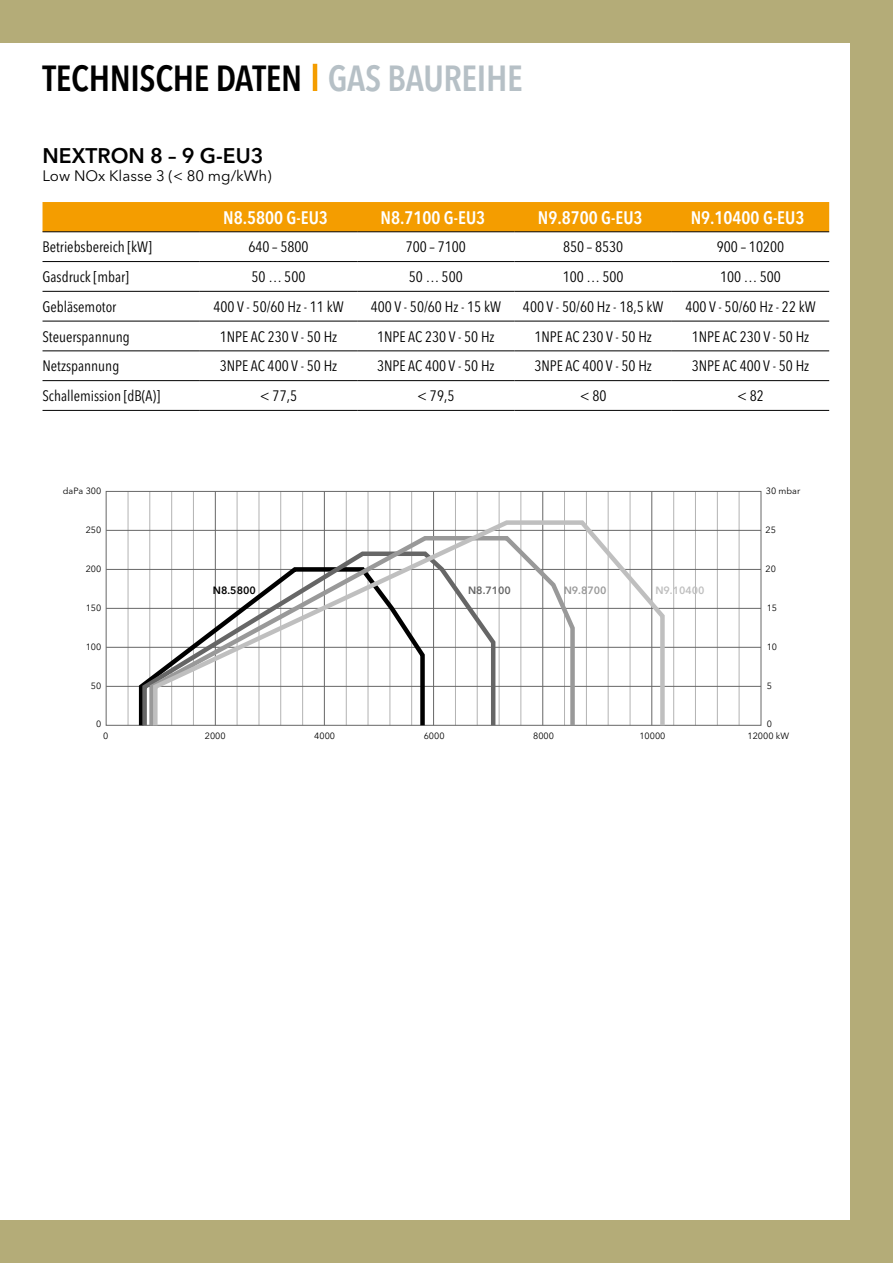
<style>
.page{position:relative;width:893px;height:1263px;background:#fff}
.page>*{position:absolute;margin:0;border:0;box-sizing:border-box;transform-origin:0 0}
.t1{font:600 condensed 36px "Avenir Next LT Pro";letter-spacing:-.01em;color:#000}
.t2{font:600 21px "Avenir Next LT Pro";color:#000}
.t3{font:600 condensed 18px "Avenir Next LT Pro";color:#fff}
.t4{font:condensed 15px "Avenir Next LT Pro";color:#000}
.t5{font:15px "Avenir Next LT Pro";color:#000}
.t6{font:600 10.5px "Avenir Next LT Pro";color:#bfbfbf}
.t7{font:600 10.5px "Avenir Next LT Pro";color:#000}
.t8{font:600 10.5px "Avenir Next LT Pro";color:#666}
.t9{font:600 10.5px "Avenir Next LT Pro";color:#999}
.t10{font:9px "Avenir Next LT Pro";color:#000}
.s1{color:#b6c0c6}
</style>
<div class="page">
<div style="left:0;top:0;width:893px;height:43px;background:#b4ac78"></div>
<div style="left:0;top:1220px;width:893px;height:43px;background:#b4ac78"></div>
<div style="left:850px;top:0;width:43px;height:1263px;background:#b4ac78"></div>
<div style="left:43px;top:202px;width:786px;height:30px;background:#f49d00"></div>
<hr style="left:43px;top:232px;width:157px;height:1px;background:#000">
<hr style="left:200px;top:232px;width:157px;height:1px;background:#000">
<hr style="left:357px;top:232px;width:157px;height:1px;background:#000">
<hr style="left:514px;top:232px;width:158px;height:1px;background:#000">
<hr style="left:672px;top:232px;width:157px;height:1px;background:#000">
<hr style="left:43px;top:261px;width:157px;height:1px;background:#000">
<hr style="left:200px;top:261px;width:157px;height:1px;background:#000">
<hr style="left:357px;top:261px;width:157px;height:1px;background:#000">
<hr style="left:514px;top:261px;width:158px;height:1px;background:#000">
<hr style="left:672px;top:261px;width:157px;height:1px;background:#000">
<hr style="left:43px;top:291px;width:157px;height:1px;background:#000">
<hr style="left:200px;top:291px;width:157px;height:1px;background:#000">
<hr style="left:357px;top:291px;width:157px;height:1px;background:#000">
<hr style="left:514px;top:291px;width:158px;height:1px;background:#000">
<hr style="left:672px;top:291px;width:157px;height:1px;background:#000">
<hr style="left:43px;top:321px;width:157px;height:1px;background:#000">
<hr style="left:200px;top:321px;width:157px;height:1px;background:#000">
<hr style="left:357px;top:321px;width:157px;height:1px;background:#000">
<hr style="left:514px;top:321px;width:158px;height:1px;background:#000">
<hr style="left:672px;top:321px;width:157px;height:1px;background:#000">
<hr style="left:43px;top:351px;width:157px;height:1px;background:#000">
<hr style="left:200px;top:351px;width:157px;height:1px;background:#000">
<hr style="left:357px;top:351px;width:157px;height:1px;background:#000">
<hr style="left:514px;top:351px;width:158px;height:1px;background:#000">
<hr style="left:672px;top:351px;width:157px;height:1px;background:#000">
<hr style="left:43px;top:380px;width:157px;height:1px;background:#000">
<hr style="left:200px;top:380px;width:157px;height:1px;background:#000">
<hr style="left:357px;top:380px;width:157px;height:1px;background:#000">
<hr style="left:514px;top:380px;width:158px;height:1px;background:#000">
<hr style="left:672px;top:380px;width:157px;height:1px;background:#000">
<hr style="left:43px;top:410px;width:157px;height:1px;background:#000">
<hr style="left:200px;top:410px;width:157px;height:1px;background:#000">
<hr style="left:357px;top:410px;width:157px;height:1px;background:#000">
<hr style="left:514px;top:410px;width:158px;height:1px;background:#000">
<hr style="left:672px;top:410px;width:157px;height:1px;background:#000">
<hr style="left:739px;top:491px;width:1px;height:234px;background:#b3b3b3">
<hr style="left:717px;top:491px;width:1px;height:234px;background:#b3b3b3">
<hr style="left:695px;top:491px;width:1px;height:234px;background:#b3b3b3">
<hr style="left:673px;top:491px;width:1px;height:234px;background:#b3b3b3">
<hr style="left:651px;top:491px;width:1px;height:234px;background:#666">
<hr style="left:630px;top:491px;width:1px;height:234px;background:#b3b3b3">
<hr style="left:608px;top:491px;width:1px;height:234px;background:#b3b3b3">
<hr style="left:586px;top:491px;width:1px;height:234px;background:#b3b3b3">
<hr style="left:564px;top:491px;width:1px;height:234px;background:#b3b3b3">
<hr style="left:542px;top:491px;width:1px;height:234px;background:#666">
<hr style="left:520px;top:491px;width:1px;height:234px;background:#b3b3b3">
<hr style="left:499px;top:491px;width:1px;height:234px;background:#b3b3b3">
<hr style="left:477px;top:491px;width:1px;height:234px;background:#b3b3b3">
<hr style="left:455px;top:491px;width:1px;height:234px;background:#b3b3b3">
<hr style="left:433px;top:491px;width:1px;height:234px;background:#666">
<hr style="left:411px;top:491px;width:1px;height:234px;background:#b3b3b3">
<hr style="left:390px;top:491px;width:1px;height:234px;background:#b3b3b3">
<hr style="left:368px;top:491px;width:1px;height:234px;background:#b3b3b3">
<hr style="left:346px;top:491px;width:1px;height:234px;background:#b3b3b3">
<hr style="left:324px;top:491px;width:1px;height:234px;background:#666">
<hr style="left:302px;top:491px;width:1px;height:234px;background:#b3b3b3">
<hr style="left:280px;top:491px;width:1px;height:234px;background:#b3b3b3">
<hr style="left:259px;top:491px;width:1px;height:234px;background:#b3b3b3">
<hr style="left:237px;top:491px;width:1px;height:234px;background:#b3b3b3">
<hr style="left:215px;top:491px;width:1px;height:234px;background:#666">
<hr style="left:193px;top:491px;width:1px;height:234px;background:#b3b3b3">
<hr style="left:171px;top:491px;width:1px;height:234px;background:#b3b3b3">
<hr style="left:149px;top:491px;width:1px;height:234px;background:#b3b3b3">
<hr style="left:128px;top:491px;width:1px;height:234px;background:#b3b3b3">
<hr style="left:106px;top:686px;width:655px;height:1px;background:#666">
<hr style="left:106px;top:647px;width:655px;height:1px;background:#666">
<hr style="left:106px;top:608px;width:655px;height:1px;background:#666">
<hr style="left:106px;top:569px;width:655px;height:1px;background:#666">
<hr style="left:106px;top:530px;width:655px;height:1px;background:#666">
<svg style="left:151px;top:518px;width:516px;height:208px"></svg>
<hr style="left:313px;top:64px;width:4px;height:27px;background:#f49d00">
<h1 class="t1" style="left:43px;top:56px;width:482px">TECHNISCHE DATEN <span class="s1">GAS BAUREIHE</span></h1>
<h2 class="t2" style="left:43px;top:143px;width:222px">NEXTRON 8 – 9 G-EU3</h2>
<p class="t5" style="left:43px;top:167px;width:231px">Low NOx Klasse 3 (&lt; 80 mg/kWh)</p>
<p class="t3" style="left:223px;top:206px;width:106px">N8.5800 G-EU3</p>
<p class="t3" style="left:380px;top:206px;width:106px">N8.7100 G-EU3</p>
<p class="t3" style="left:538px;top:206px;width:106px">N9.8700 G-EU3</p>
<p class="t3" style="left:691px;top:206px;width:115px">N9.10400 G-EU3</p>
<p class="t4" style="left:43px;top:238px;width:111px">Betriebsbereich [kW]</p>
<p class="t4" style="left:248px;top:238px;width:62px">640 – 5800</p>
<p class="t4" style="left:406px;top:238px;width:62px">700 – 7100</p>
<p class="t4" style="left:563px;top:238px;width:62px">850 – 8530</p>
<p class="t4" style="left:717px;top:238px;width:69px">900 – 10200</p>
<p class="t4" style="left:43px;top:268px;width:88px">Gasdruck [mbar]</p>
<p class="t4" style="left:252px;top:268px;width:55px">50 … 500</p>
<p class="t4" style="left:409px;top:268px;width:55px">50 … 500</p>
<p class="t4" style="left:563px;top:268px;width:62px">100 … 500</p>
<p class="t4" style="left:720px;top:268px;width:62px">100 … 500</p>
<p class="t4" style="left:42px;top:298px;width:75px">Gebläsemotor</p>
<p class="t4" style="left:213px;top:298px;width:132px">400 V - 50/60 Hz - 11 kW</p>
<p class="t4" style="left:371px;top:298px;width:132px">400 V - 50/60 Hz - 15 kW</p>
<p class="t4" style="left:523px;top:298px;width:142px">400 V - 50/60 Hz - 18,5 kW</p>
<p class="t4" style="left:685px;top:298px;width:132px">400 V - 50/60 Hz - 22 kW</p>
<p class="t4" style="left:43px;top:327px;width:89px">Steuerspannung</p>
<p class="t4" style="left:220px;top:327px;width:119px">1NPE AC 230 V - 50 Hz</p>
<p class="t4" style="left:377px;top:327px;width:119px">1NPE AC 230 V - 50 Hz</p>
<p class="t4" style="left:534px;top:327px;width:119px">1NPE AC 230 V - 50 Hz</p>
<p class="t4" style="left:692px;top:327px;width:119px">1NPE AC 230 V - 50 Hz</p>
<p class="t4" style="left:42px;top:357px;width:78px">Netzspannung</p>
<p class="t4" style="left:220px;top:357px;width:119px">3NPE AC 400 V - 50 Hz</p>
<p class="t4" style="left:377px;top:357px;width:119px">3NPE AC 400 V - 50 Hz</p>
<p class="t4" style="left:534px;top:357px;width:119px">3NPE AC 400 V - 50 Hz</p>
<p class="t4" style="left:692px;top:357px;width:119px">3NPE AC 400 V - 50 Hz</p>
<p class="t4" style="left:42px;top:387px;width:119px">Schallemission [dB(A)]</p>
<p class="t4" style="left:260px;top:387px;width:39px">&lt; 77,5</p>
<p class="t4" style="left:417px;top:387px;width:39px">&lt; 79,5</p>
<p class="t4" style="left:580px;top:387px;width:28px">&lt; 80</p>
<p class="t4" style="left:737px;top:387px;width:28px">&lt; 82</p>
<p class="t10" style="left:63px;top:486px;width:40px">daPa 300</p>
<p class="t10" style="left:766px;top:486px;width:36px">30 mbar</p>
<p class="t10" style="left:86px;top:524px;width:17px">250</p>
<p class="t10" style="left:765px;top:524px;width:12px">25</p>
<p class="t10" style="left:86px;top:563px;width:17px">200</p>
<p class="t10" style="left:765px;top:563px;width:12px">20</p>
<p class="t7" style="left:213px;top:584px;width:44px">N8.5800</p>
<p class="t8" style="left:468px;top:584px;width:44px">N8.7100</p>
<p class="t9" style="left:564px;top:584px;width:44px">N9.8700</p>
<p class="t6" style="left:655px;top:584px;width:51px">N9.10400</p>
<p class="t10" style="left:86px;top:602px;width:17px">150</p>
<p class="t10" style="left:767px;top:602px;width:12px">15</p>
<p class="t10" style="left:86px;top:641px;width:17px">100</p>
<p class="t10" style="left:767px;top:641px;width:12px">10</p>
<p class="t10" style="left:91px;top:680px;width:12px">50</p>
<p class="t10" style="left:767px;top:680px;width:7px">5</p>
<p class="t10" style="left:96px;top:719px;width:7px">0</p>
<p class="t10" style="left:767px;top:719px;width:7px">0</p>
<p class="t10" style="left:103px;top:730px;width:7px">0</p>
<p class="t10" style="left:205px;top:730px;width:22px">2000</p>
<p class="t10" style="left:314px;top:730px;width:22px">4000</p>
<p class="t10" style="left:424px;top:730px;width:22px">6000</p>
<p class="t10" style="left:533px;top:730px;width:22px">8000</p>
<p class="t10" style="left:639px;top:730px;width:28px">10000</p>
<p class="t10" style="left:747px;top:730px;width:43px">12000 kW</p>
</div>
